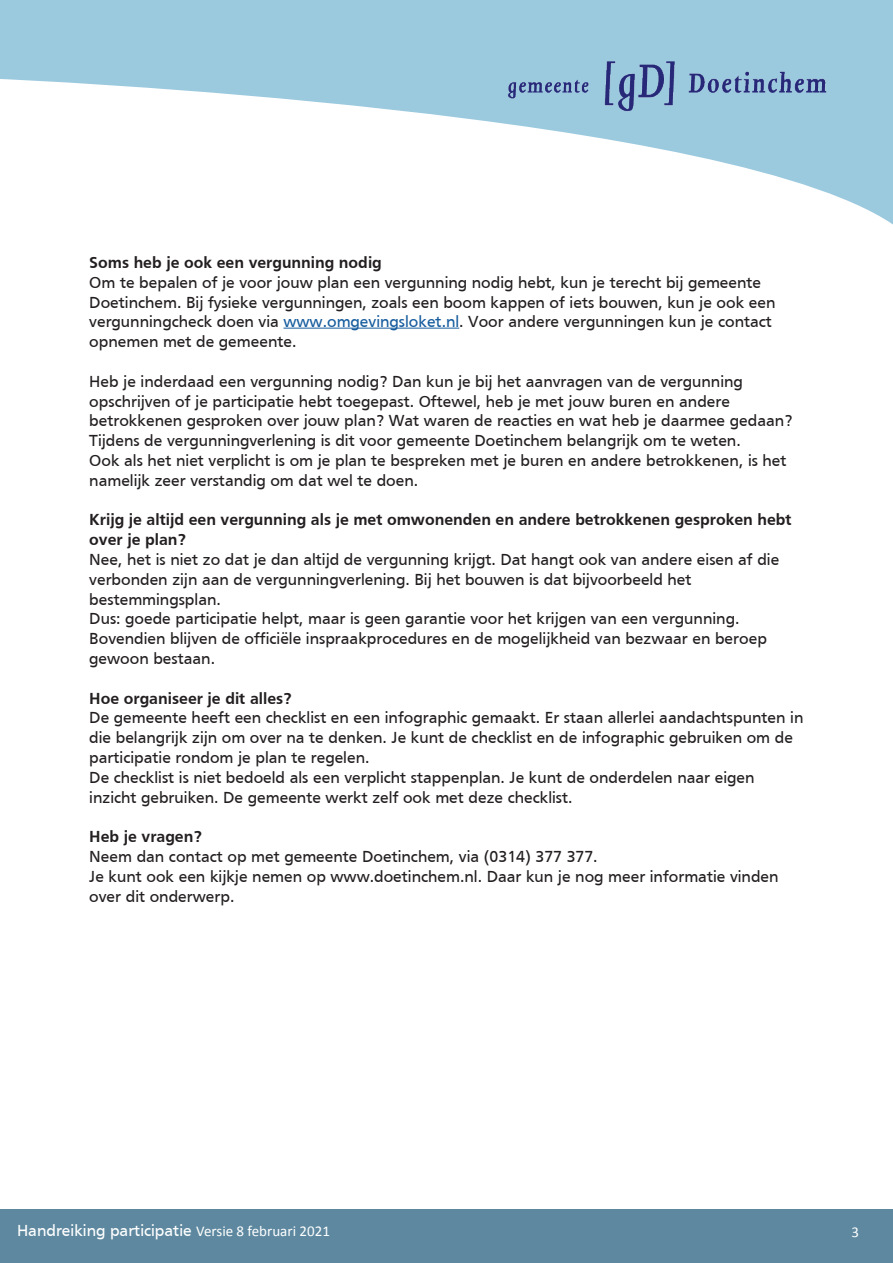
<style>
.page{position:relative;width:893px;height:1263px;background:#fff}
.page>*{position:absolute;margin:0;border:0;box-sizing:border-box;transform-origin:0 0}
.t1{font:16.5px/19.8px "Frutiger";color:#231f20}
.t2{font:700 16.5px/19.8px "Frutiger";color:#231f20}
.t3{font:16.5px "Frutiger";color:#fff}
.t4{font:15px "Calibri";color:#fff}
.s1{color:#175d9e}
.s2{font-family:"Calibri";font-size:15px}
</style>
<div class="page">
<hr style="left:283px;top:328px;width:176px;height:1px;background:#175d9e">
<svg style="left:0;top:0;width:893px;height:225px;fill:#9bc9de"></svg>
<img style="left:500px;top:49px;width:339px;height:67px">
<div style="left:0;top:1209px;width:893px;height:54px;background:#5d889f"></div>
<p class="t2" style="left:89px;top:252px;width:294px">Soms heb je ook een vergunning nodig</p>
<p class="t1" style="left:89px;top:272px;width:673px">Om te bepalen of je voor jouw plan een vergunning nodig hebt, kun je terecht bij gemeente</p>
<p class="t1" style="left:89px;top:292px;width:688px">Doetinchem. Bij fysieke vergunningen, zoals een boom kappen of iets bouwen, kun je ook een vergunningcheck doen via <span class="s1">www.omgevingsloket.nl</span>. Voor andere vergunningen kun je contact opnemen met de gemeente.</p>
<p class="t1" style="left:89px;top:371px;width:655px">Heb je inderdaad een vergunning nodig? Dan kun je bij het aanvragen van de vergunning</p>
<p class="t1" style="left:89px;top:391px;width:642px">opschrijven of je participatie hebt toegepast. Oftewel, heb je met jouw buren en andere</p>
<p class="t1" style="left:89px;top:411px;width:705px">betrokkenen gesproken over jouw plan? Wat waren de reacties en wat heb je daarmee gedaan?<br>Tijdens de vergunningverlening is dit voor gemeente Doetinchem belangrijk om te weten.</p>
<p class="t1" style="left:89px;top:450px;width:699px">Ook als het niet verplicht is om je plan te bespreken met je buren en andere betrokkenen, is het namelijk zeer verstandig om dat wel te doen.</p>
<p class="t2" style="left:89px;top:510px;width:704px">Krijg je altijd een vergunning als je met omwonenden en andere betrokkenen gesproken hebt over je plan?</p>
<p class="t1" style="left:89px;top:549px;width:691px">Nee, het is niet zo dat je dan altijd de vergunning krijgt. Dat hangt ook van andere eisen af die verbonden zijn aan de vergunningverlening. Bij het bouwen is dat bijvoorbeeld het</p>
<p class="t1" style="left:89px;top:589px;width:133px">bestemmingsplan.</p>
<p class="t1" style="left:89px;top:609px;width:652px">Dus: goede participatie helpt, maar is geen garantie voor het krijgen van een vergunning.</p>
<p class="t1" style="left:89px;top:628px;width:679px">Bovendien blijven de officiële inspraakprocedures en de mogelijkheid van bezwaar en beroep gewoon bestaan.</p>
<p class="t2" style="left:89px;top:688px;width:204px">Hoe organiseer je dit alles?</p>
<p class="t1" style="left:89px;top:708px;width:716px">De gemeente heeft een checklist en een infographic gemaakt. Er staan allerlei aandachtspunten in die belangrijk zijn om over na te denken. Je kunt de checklist en de infographic gebruiken om de participatie rondom je plan te regelen.</p>
<p class="t1" style="left:89px;top:767px;width:667px">De checklist is niet bedoeld als een verplicht stappenplan. Je kunt de onderdelen naar eigen</p>
<p class="t1" style="left:89px;top:787px;width:485px">inzicht gebruiken. De gemeente werkt zelf ook met deze checklist.</p>
<p class="t2" style="left:89px;top:826px;width:114px">Heb je vragen?</p>
<p class="t1" style="left:89px;top:846px;width:510px">Neem dan contact op met gemeente Doetinchem, via (0314) 377 377.</p>
<p class="t1" style="left:89px;top:866px;width:691px">Je kunt ook een kijkje nemen op www.doetinchem.nl. Daar kun je nog meer informatie vinden over dit onderwerp.</p>
<p class="t3" style="left:17px;top:1221px;width:314px">Handreiking participatie <span class="s2">Versie 8 februari 2021</span></p>
<p class="t4" style="left:851px;top:1221px;width:9px">3</p>
</div>
